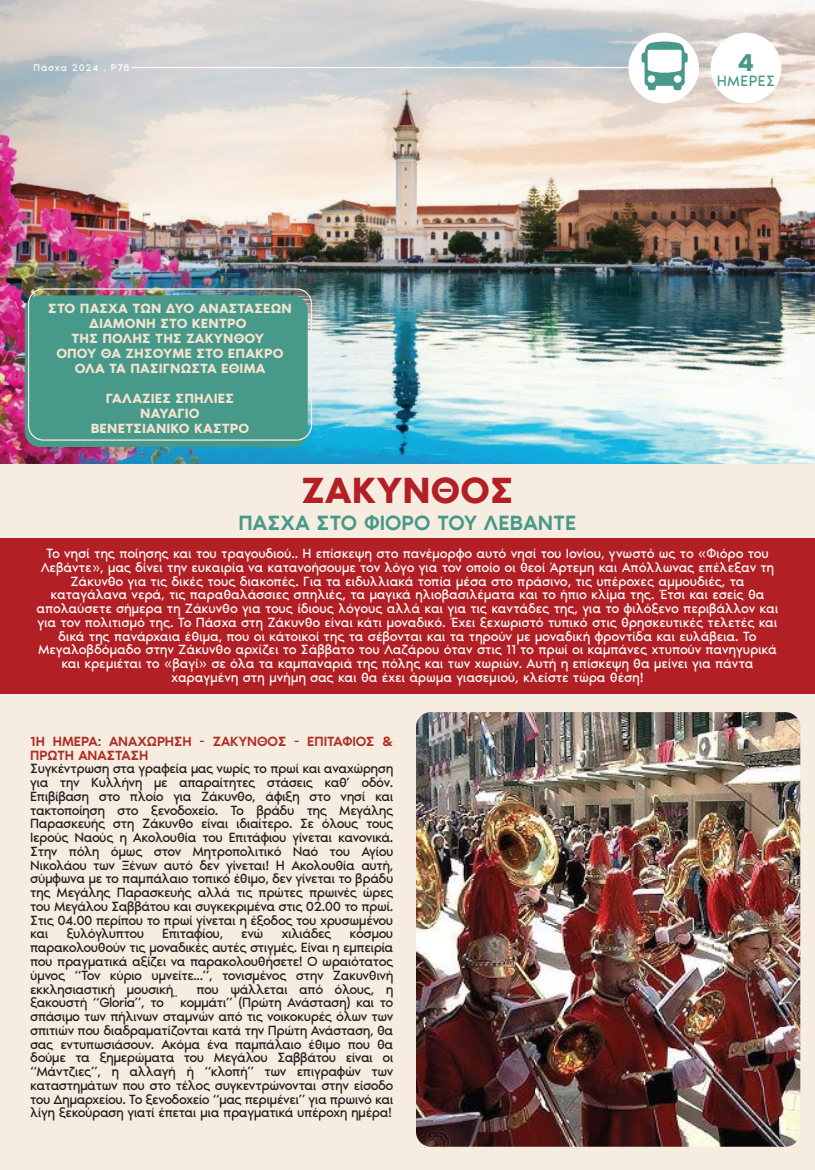
<style>
.page{position:relative;width:815px;height:1170px;background:#fff}
.page>*{position:absolute;margin:0;border:0;box-sizing:border-box;transform-origin:0 0}
.t1{font:600 37.5px "Noir Pro";letter-spacing:.01em;color:#b21f24}
.t2{font:600 25px "Noir Pro";color:#479989}
.t3{font:500 21.25px "Noir Pro";letter-spacing:.01em;color:#479989}
.t4{font:15.38px "Noir Pro";letter-spacing:.025em;color:#479989}
.t5{font:13.75px/13.8px "Noir Pro";letter-spacing:-.04em;color:#231f20;text-align:justify}
.t6{font:13.75px/13.8px "Noir Pro";letter-spacing:-.02em;color:#fff;text-align:center}
.t7{font:600 13.75px/15px "Noir Pro";letter-spacing:.01em;color:#f4e2d0;text-align:center}
.t8{font:500 13.75px/13.8px "Noir Pro";color:#ae2e25}
.t9{font:10px "Noir Pro";letter-spacing:.08em;color:#fff}
</style>
<div class="page">
<div style="left:0;top:0;width:815px;height:1169px;background:#f6ecdf"></div>
<img style="left:416px;top:712px;width:384px;height:434px">
<img style="left:0;top:0;width:815px;height:463px">
<hr style="left:132px;top:67px;width:526px;height:1px;background:#fff">
<div style="left:711px;top:33px;width:70px;height:70px;background:#fff;border-radius:50%"></div>
<div style="left:628px;top:33px;width:71px;height:70px;background:#fff;border-radius:50%"></div>
<svg style="left:641px;top:41px;width:47px;height:49px"></svg>
<div style="left:0;top:538px;width:815px;height:156px;background:#b21f24"></div>
<div style="left:25px;top:295px;width:283px;height:152px;background:#479989;border-radius:15px"></div>
<div style="left:28px;top:288px;width:284px;height:152px;border:1px solid #f6ecdf;border-radius:15px"></div>
<p class="t9" style="left:34px;top:60px;width:97px">Πάσχα 2024 . P78</p>
<h2 class="t2" style="left:737px;top:43px;width:18px">4</h2>
<p class="t4" style="left:717px;top:69px;width:60px">ΗΜΕΡΕΣ</p>
<p class="t7" style="left:48px;top:299px;width:245px">ΣΤΟ ΠΑΣΧΑ ΤΩΝ ΔΥΟ ΑΝΑΣΤΑΣΕΩΝ<br>ΔΙΑΜΟΝΗ ΣΤΟ ΚΕΝΤΡΟ<br>ΤΗΣ ΠΟΛΗΣ ΤΗΣ ΖΑΚΥΝΘΟΥ<br>ΟΠΟΥ ΘΑ ΖΗΣΟΥΜΕ ΣΤΟ ΕΠΑΚΡΟ<br>ΟΛΑ ΤΑ ΠΑΣΙΓΝΩΣΤΑ ΕΘΙΜΑ</p>
<p class="t7" style="left:91px;top:389px;width:160px">ΓΑΛΑΖΙΕΣ ΣΠΗΛΙΕΣ<br>ΝΑΥΑΓΙΟ<br>ΒΕΝΕΤΣΙΑΝΙΚΟ ΚΑΣΤΡΟ</p>
<h1 class="t1" style="left:301px;top:461px;width:214px">ΖΑΚΥΝΘΟΣ</h1>
<h3 class="t3" style="left:238px;top:506px;width:339px">ΠΑΣΧΑ ΣΤΟ ΦΙΟΡΟ ΤΟΥ ΛΕΒΑΝΤΕ</h3>
<p class="t6" style="left:37px;top:545px;width:743px">Το νησί της ποίησης και του τραγουδιού.. Η επίσκεψη στο πανέμορφο αυτό νησί του Ιονίου, γνωστό ως το «Φιόρο του Λεβάντε», μας δίνει την ευκαιρία να κατανοήσουμε τον λόγο για τον οποίο οι θεοί Άρτεμη και Απόλλωνας επέλεξαν τη Ζάκυνθο για τις δικές τους διακοπές. Για τα ειδυλλιακά τοπία μέσα στο πράσινο, τις υπέροχες αμμουδιές, τα καταγάλανα νερά, τις παραθαλάσσιες σπηλιές, τα μαγικά ηλιοβασιλέματα και το ήπιο κλίμα της. Έτσι και εσείς θα απολαύσετε σήμερα τη Ζάκυνθο για τους ίδιους λόγους αλλά και για τις καντάδες της, για το φιλόξενο περιβάλλον και για τον πολιτισμό της. Το Πάσχα στη Ζάκυνθο είναι κάτι μοναδικό. Έχει ξεχωριστό τυπικό στις θρησκευτικές τελετές και δικά της πανάρχαια έθιμα, που οι κάτοικοί της τα σέβονται και τα τηρούν με μοναδική φροντίδα και ευλάβεια. Το Μεγαλοβδόμαδο στην Ζάκυνθο αρχίζει το Σάββατο του Λαζάρου όταν στις 11 το πρωί οι καμπάνες χτυπούν πανηγυρικά και κρεμιέται το «βαγί» σε όλα τα καμπαναριά της πόλης και των χωριών. Αυτή η επίσκεψη θα μείνει για πάντα χαραγμένη στη μνήμη σας και θα έχει άρωμα γιασεμιού, κλείστε τώρα θέση!</p>
<p class="t8" style="left:30px;top:733px;width:365px">1Η ΗΜΕΡΑ: ΑΝΑΧΩΡΗΣΗ - ΖΑΚΥΝΘΟΣ - ΕΠΙΤΑΦΙΟΣ &amp;<br>ΠΡΩΤΗ ΑΝΑΣΤΑΣΗ</p>
<p class="t5" style="left:30px;top:761px;width:365px">Συγκέντρωση στα γραφεία μας νωρίς το πρωί και αναχώρηση για την Κυλλήνη με απαραίτητες στάσεις καθ’ οδόν.<br>Επιβίβαση στο πλοίο για Ζάκυνθο, άφιξη στο νησί και τακτοποίηση στο ξενοδοχείο. Το βράδυ της Μεγάλης Παρασκευής στη Ζάκυνθο είναι ιδιαίτερο. Σε όλους τους Ιερούς Ναούς η Ακολουθία του Επιτάφιου γίνεται κανονικά.<br>Στην πόλη όμως στον Μητροπολιτικό Ναό του Αγίου Νικολάου των Ξένων αυτό δεν γίνεται! Η Ακολουθία αυτή, σύμφωνα με το παμπάλαιο τοπικό έθιμο, δεν γίνεται το βράδυ της Μεγάλης Παρασκευής αλλά τις πρώτες πρωινές ώρες του Μεγάλου Σαββάτου και συγκεκριμένα στις 02.00 το πρωί.<br>Στις 04.00 περίπου το πρωί γίνεται η έξοδος του χρυσωμένου και</p>
<p class="t5" style="left:66px;top:926px;width:79px">ξυλόγλυπτου</p>
<p class="t5" style="left:162px;top:926px;width:63px">Επιταφίου,</p>
<p class="t5" style="left:241px;top:926px;width:24px">ενώ</p>
<p class="t5" style="left:281px;top:926px;width:52px">χιλιάδες</p>
<p class="t5" style="left:30px;top:926px;width:365px;text-indent:319px">κόσμου παρακολουθούν τις μοναδικές αυτές στιγμές. Είναι η εμπειρία που πραγματικά αξίζει να παρακολουθήσετε! Ο ωραιότατος ύμνος “Τον κύριο υμνείτε...”, τονισμένος στην Ζακυνθινή εκκλησιαστική μουσική</p>
<p class="t5" style="left:30px;top:981px;width:365px;text-indent:166px">που ψάλλεται από όλους, η ξακουστή “Gloria”, το ¨κομμάτι” (Πρώτη Ανάσταση) και το σπάσιμο των πήλινων σταμνών από τις νοικοκυρές όλων των σπιτιών που διαδραματίζονται κατά την Πρώτη Ανάσταση, θα σας εντυπωσιάσουν. Ακόμα ένα παμπάλαιο έθιμο που θα δούμε τα ξημερώματα του Μεγάλου Σαββάτου είναι οι “Μάντζιες”, η αλλαγή ή “κλοπή” των επιγραφών των καταστημάτων που στο τέλος συγκεντρώνονται στην είσοδο του Δημαρχείου. Το ξενοδοχείο “μας περιμένει” για πρωινό και λίγη ξεκούραση γιατί έπεται μια πραγματικά υπέροχη ημέρα!</p>
</div>
